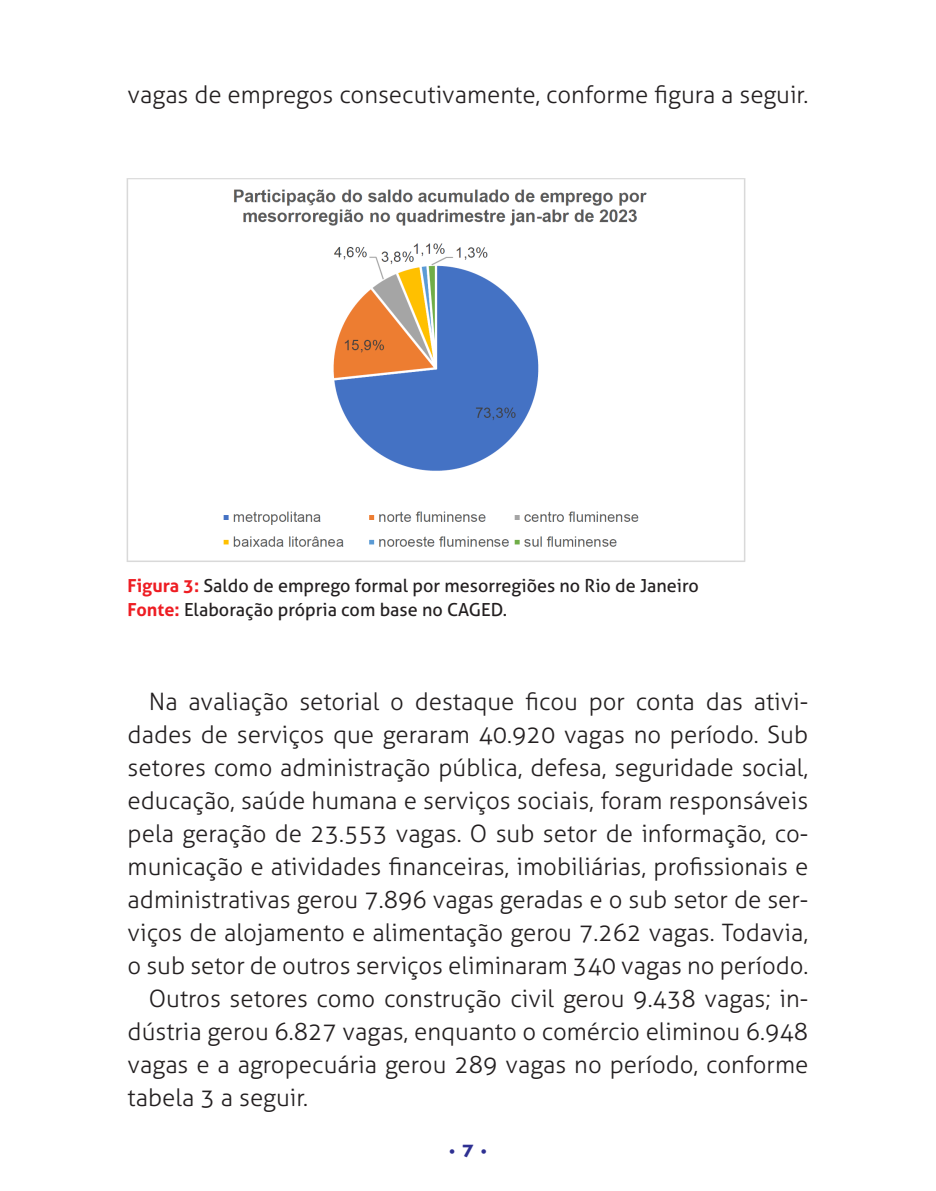
<style>
.page{position:relative;width:936px;height:1191px;background:#fff}
.page>*{position:absolute;margin:0;border:0;box-sizing:border-box;transform-origin:0 0}
.Texto_Corrido{font:300 24px/33px "Aller";color:#231f20;text-align:justify}
.Figura{font:18px "Aller";color:#231f20}
.t1{font:700 15px "Aller";color:#2e3092}
.s1{font-weight:700;color:#ee1d23}
.s2{font-size:22.5px}
</style>
<div class="page">
<img style="left:126px;top:178px;width:620px;height:384px">
<p class="Texto_Corrido" style="left:128px;top:78px;width:682px">vagas de empregos consecutivamente, conforme figura a seguir.</p>
<p class="Figura" style="left:128px;top:574px;width:572px"><span class="s1">Figura 3:</span> Saldo de emprego formal por mesorregiões no Rio de Janeiro</p>
<p class="Figura" style="left:128px;top:598px;width:381px"><span class="s1">Fonte:</span> Elaboração própria com base no CAGED.</p>
<p class="Texto_Corrido" style="left:128px;top:685px;width:682px;text-indent:21px">Na avaliação setorial o destaque ficou por conta das ativi&shy;dades de serviços que geraram 40.920 vagas no período. Sub setores como administração pública, defesa, seguridade social, educação, saúde humana e serviços sociais, foram responsáveis pela geração de 23.553 vagas. O sub setor de informação, co&shy;municação e atividades financeiras, imobiliárias, profissionais e administrativas gerou 7.896 vagas geradas e o sub setor de ser&shy;viços de alojamento e alimentação gerou 7.262 vagas. Todavia, o sub setor de outros serviços eliminaram 340 vagas no período.</p>
<p class="Texto_Corrido" style="left:128px;top:982px;width:682px;text-indent:21px">Outros setores como construção civil gerou 9.438 vagas; in&shy;dústria gerou 6.827 vagas, enquanto o comércio eliminou 6.948 vagas e a agropecuária gerou 289 vagas no período, conforme tabela 3 a seguir.</p>
<p class="t1" style="left:449px;top:1142px;width:40px">•<span class="s2">7</span>•</p>
</div>
